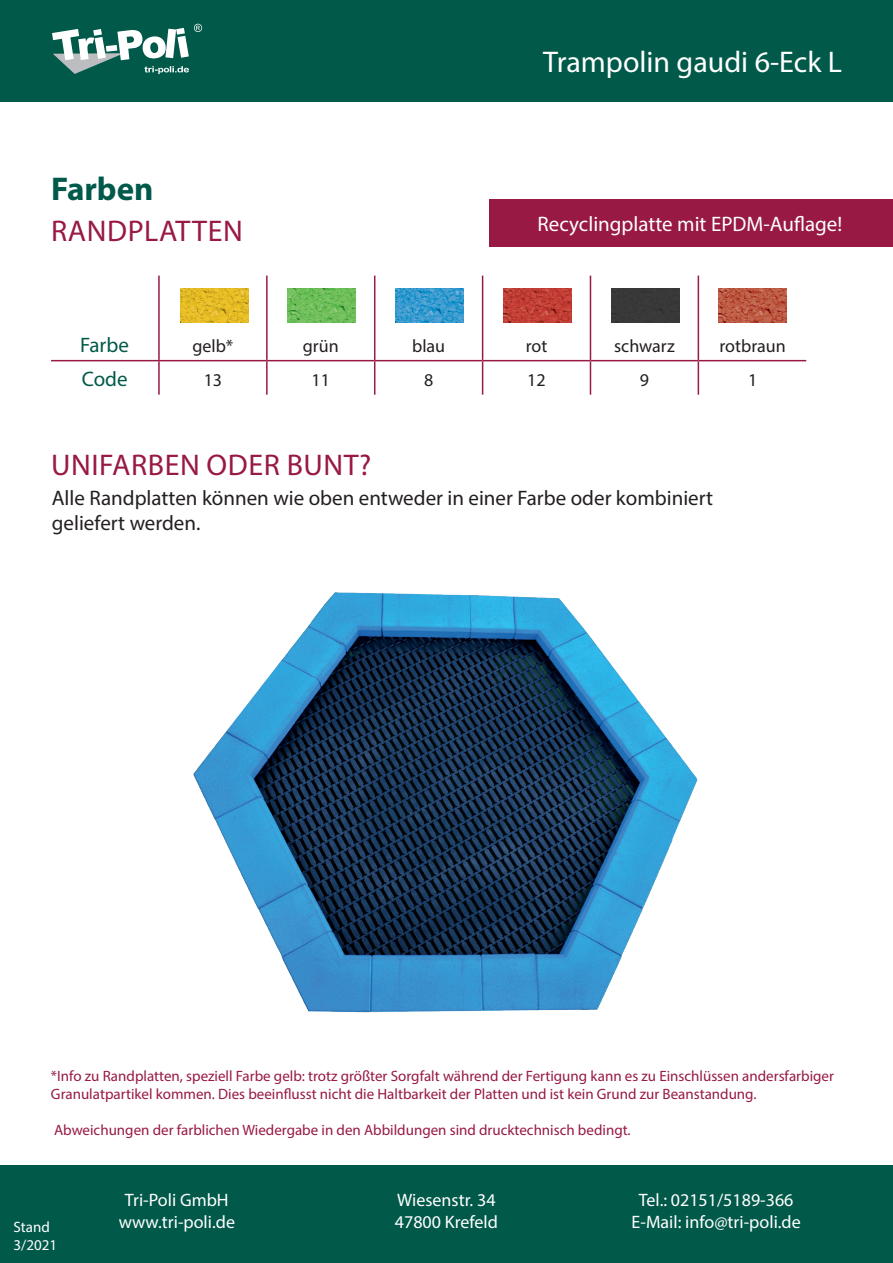
<style>
.page{position:relative;width:893px;height:1263px;background:#fff}
.page>*{position:absolute;margin:0;border:0;box-sizing:border-box;transform-origin:0 0}
.t1{font:700 33px "Myriad Pro";color:#005949}
.t2{font:30px "Myriad Pro";letter-spacing:.02em;color:#981943}
.t3{font:30px "Myriad Pro";color:#fff}
.t4{font:21px/25.2px "Myriad Pro";color:#231f20}
.t5{font:21px "Myriad Pro";color:#fff}
.t6{font:21px "Myriad Pro";color:#005949}
.t7{font:18px/21.6px "Myriad Pro";color:#fff;text-align:center}
.t8{font:18px "Myriad Pro";color:#231f20}
.t9{font:15px/18px "Myriad Pro";color:#981943}
.t10{font:15px "Myriad Pro";color:#fff}
</style>
<div class="page">
<div style="left:0;top:1165px;width:893px;height:98px;background:#005949"></div>
<div style="left:0;top:0;width:893px;height:102px;background:#005949"></div>
<svg style="left:52px;top:24px;width:150px;height:50px"></svg>
<svg style="left:51px;top:276px;width:755px;height:119px"></svg>
<hr style="left:158px;top:276px;width:2px;height:84px;background:#981943">
<hr style="left:266px;top:276px;width:2px;height:84px;background:#981943">
<hr style="left:374px;top:276px;width:1px;height:84px;background:#981943">
<hr style="left:482px;top:276px;width:1px;height:84px;background:#981943">
<hr style="left:590px;top:276px;width:1px;height:84px;background:#981943">
<hr style="left:698px;top:276px;width:1px;height:84px;background:#981943">
<hr style="left:51px;top:360px;width:108px;height:1px;background:#981943">
<hr style="left:159px;top:360px;width:108px;height:1px;background:#981943">
<hr style="left:158px;top:361px;width:2px;height:34px;background:#981943">
<hr style="left:267px;top:360px;width:108px;height:1px;background:#981943">
<hr style="left:266px;top:361px;width:2px;height:34px;background:#981943">
<hr style="left:375px;top:360px;width:108px;height:1px;background:#981943">
<hr style="left:374px;top:361px;width:1px;height:34px;background:#981943">
<hr style="left:483px;top:360px;width:107px;height:1px;background:#981943">
<hr style="left:482px;top:361px;width:1px;height:34px;background:#981943">
<hr style="left:590px;top:360px;width:108px;height:1px;background:#981943">
<hr style="left:590px;top:361px;width:1px;height:34px;background:#981943">
<hr style="left:698px;top:360px;width:108px;height:1px;background:#981943">
<hr style="left:698px;top:361px;width:1px;height:34px;background:#981943">
<div style="left:489px;top:199px;width:404px;height:47px;background:#981943"></div>
<img style="left:180px;top:289px;width:68px;height:34px">
<img style="left:288px;top:289px;width:68px;height:34px">
<img style="left:395px;top:289px;width:68px;height:34px">
<img style="left:504px;top:289px;width:68px;height:34px">
<div style="left:611px;top:289px;width:68px;height:34px;background:#39393a"></div>
<img style="left:718px;top:288px;width:68px;height:34px">
<img style="left:193px;top:592px;width:505px;height:421px">
<h2 class="t3" style="left:543px;top:43px;width:300px">Trampolin gaudi 6-Eck L</h2>
<h1 class="t1" style="left:51px;top:168px;width:104px">Farben</h1>
<h2 class="t2" style="left:51px;top:212px;width:193px">RANDPLATTEN</h2>
<h3 class="t5" style="left:538px;top:210px;width:306px">Recyclingplatte mit EPDM-Auflage!</h3>
<h3 class="t6" style="left:80px;top:332px;width:50px">Farbe</h3>
<p class="t8" style="left:192px;top:335px;width:43px">gelb*</p>
<p class="t8" style="left:303px;top:335px;width:37px">grün</p>
<p class="t8" style="left:412px;top:335px;width:35px">blau</p>
<p class="t8" style="left:526px;top:335px;width:23px">rot</p>
<p class="t8" style="left:614px;top:335px;width:62px">schwarz</p>
<p class="t8" style="left:720px;top:335px;width:68px">rotbraun</p>
<h3 class="t6" style="left:82px;top:366px;width:47px">Code</h3>
<p class="t8" style="left:204px;top:369px;width:20px">13</p>
<p class="t8" style="left:312px;top:369px;width:20px">11</p>
<p class="t8" style="left:424px;top:369px;width:11px">8</p>
<p class="t8" style="left:527px;top:369px;width:20px">12</p>
<p class="t8" style="left:640px;top:369px;width:11px">9</p>
<p class="t8" style="left:748px;top:369px;width:11px">1</p>
<h2 class="t2" style="left:51px;top:446px;width:322px">UNIFARBEN ODER BUNT?</h2>
<h3 class="t4" style="left:52px;top:485px;width:663px">Alle Randplatten können wie oben entweder in einer Farbe oder kombiniert geliefert werden.</h3>
<p class="t9" style="left:51px;top:1066px;width:785px">*Info zu Randplatten, speziell Farbe gelb: trotz größter Sorgfalt während der Fertigung kann es zu Einschlüssen andersfarbiger<br>Granulatpartikel kommen. Dies beeinflusst nicht die Haltbarkeit der Platten und ist kein Grund zur Beanstandung.</p>
<p class="t9" style="left:54px;top:1120px;width:578px">Abweichungen der farblichen Wiedergabe in den Abbildungen sind drucktechnisch bedingt.</p>
<p class="t7" style="left:119px;top:1189px;width:118px">Tri-Poli GmbH www.tri-poli.de</p>
<p class="t7" style="left:395px;top:1189px;width:105px;text-align:left">Wiesenstr. 34<br>47800 Krefeld</p>
<p class="t7" style="left:639px;top:1189px;width:156px">Tel.: 02151/5189-366</p>
<p class="t10" style="left:14px;top:1217px;width:38px">Stand</p>
<p class="t7" style="left:632px;top:1211px;width:171px">E-Mail: info@tri-poli.de</p>
<p class="t10" style="left:14px;top:1235px;width:45px">3/2021</p>
</div>
